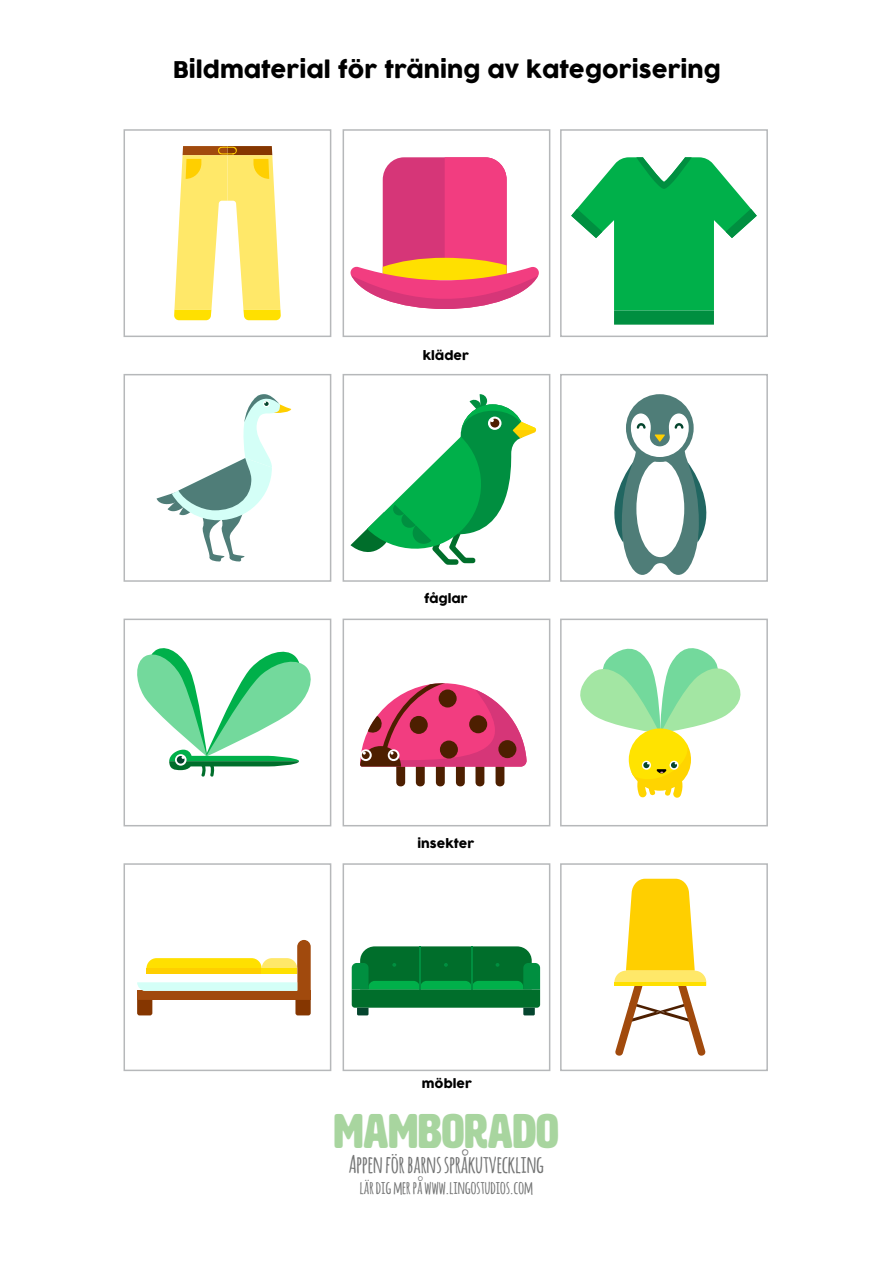
<style>
.page{position:relative;width:893px;height:1263px;background:#fff}
.page>*{position:absolute;margin:0;border:0;box-sizing:border-box;transform-origin:0 0}
.t1{font:48px "HWT Artz";color:#a8d59f}
.t2{font:700 24px "Amatic";color:#737474}
.t3{font:22.5px "COCOGOOSE";color:#000}
.t4{font:700 18px "Amatic";color:#737474}
.t5{font:12px "COCOGOOSE";color:#000}
</style>
<div class="page">
<div style="left:124px;top:129px;width:207px;height:208px;border:2px solid #b6b8ba"></div>
<div style="left:560px;top:129px;width:208px;height:208px;border:2px solid #b6b8ba"></div>
<div style="left:343px;top:129px;width:207px;height:208px;border:2px solid #b6b8ba"></div>
<div style="left:124px;top:374px;width:207px;height:208px;border:2px solid #b6b8ba"></div>
<div style="left:560px;top:374px;width:208px;height:208px;border:2px solid #b6b8ba"></div>
<div style="left:343px;top:374px;width:207px;height:208px;border:2px solid #b6b8ba"></div>
<div style="left:124px;top:619px;width:207px;height:207px;border:2px solid #b6b8ba"></div>
<div style="left:560px;top:619px;width:208px;height:207px;border:2px solid #b6b8ba"></div>
<div style="left:343px;top:619px;width:207px;height:207px;border:2px solid #b6b8ba"></div>
<div style="left:124px;top:863px;width:207px;height:208px;border:2px solid #b6b8ba"></div>
<div style="left:560px;top:863px;width:208px;height:208px;border:2px solid #b6b8ba"></div>
<div style="left:343px;top:863px;width:207px;height:208px;border:2px solid #b6b8ba"></div>
<svg style="left:350px;top:157px;width:189px;height:152px"></svg>
<svg style="left:174px;top:146px;width:107px;height:174px"></svg>
<svg style="left:571px;top:157px;width:186px;height:168px"></svg>
<svg style="left:157px;top:394px;width:134px;height:168px"></svg>
<svg style="left:350px;top:394px;width:187px;height:171px"></svg>
<div style="left:626px;top:394px;width:68px;height:68px;background:#4f7d78;border-radius:50%"></div>
<svg style="left:614px;top:413px;width:93px;height:162px"></svg>
<svg style="left:137px;top:648px;width:174px;height:129px"></svg>
<svg style="left:360px;top:683px;width:167px;height:104px"></svg>
<svg style="left:580px;top:648px;width:161px;height:150px"></svg>
<svg style="left:352px;top:946px;width:188px;height:69px;background:#21894b"></svg>
<div style="left:137px;top:991px;width:174px;height:9px;background:#a14a0d"></div>
<svg style="left:137px;top:940px;width:174px;height:51px"></svg>
<div style="left:146px;top:968px;width:116px;height:6px;background:#ffcf00"></div>
<div style="left:262px;top:969px;width:35px;height:5px;background:#ffe000"></div>
<svg style="left:137px;top:1000px;width:15px;height:15px"></svg>
<svg style="left:295px;top:1000px;width:16px;height:15px"></svg>
<svg style="left:614px;top:879px;width:93px;height:177px"></svg>
<hr style="left:614px;top:982px;width:92px;height:4px;background:#ffe000">
<p class="t3" style="left:173px;top:53px;width:550px">Bildmaterial för träning av kategorisering</p>
<p class="t5" style="left:423px;top:347px;width:48px">kläder</p>
<p class="t5" style="left:424px;top:590px;width:45px">fåglar</p>
<p class="t5" style="left:418px;top:834px;width:58px">insekter</p>
<p class="t5" style="left:422px;top:1074px;width:52px">möbler</p>
<h1 class="t1" style="left:334px;top:1106px;width:226px">MAMBORADO</h1>
<p class="t2" style="left:349px;top:1147px;width:197px">Appen för barns språkutveckling</p>
<p class="t4" style="left:360px;top:1174px;width:175px">lär dig mer på www.lingostudios.com</p>
</div>
